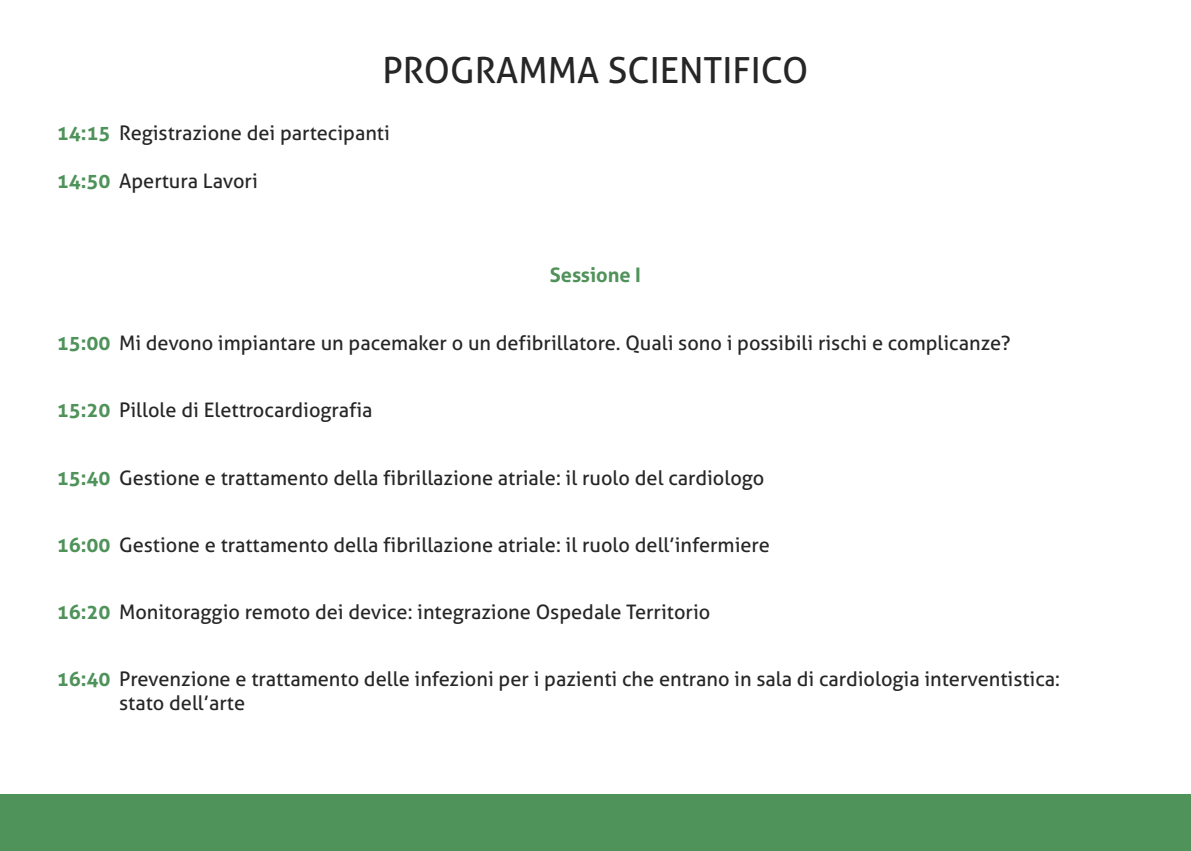
<style>
.page{position:relative;width:1191px;height:851px;background:#fff}
.page>*{position:absolute;margin:0;border:0;box-sizing:border-box;transform-origin:0 0}
.t1{font:36px "Aller";color:#272627}
.t2{font:20px/24px "Aller";color:#272627}
.t3{font:700 20px "Aller";color:#4f925a}
.s1{font-weight:700;color:#4f925a}
</style>
<div class="page">
<div style="left:0;top:794px;width:1191px;height:56px;background:#4f925a"></div>
<h1 class="t1" style="left:382px;top:50px;width:427px">PROGRAMMA SCIENTIFICO</h1>
<p class="t2" style="left:57px;top:121px;width:335px"><span class="s1">14:15</span> Registrazione dei partecipanti</p>
<p class="t2" style="left:57px;top:169px;width:203px"><span class="s1">14:50</span> Apertura Lavori</p>
<p class="t3" style="left:550px;top:263px;width:93px">Sessione I</p>
<p class="t2" style="left:57px;top:331px;width:955px"><span class="s1">15:00</span> Mi devono impiantare un pacemaker o un defibrillatore. Quali sono i possibili rischi e complicanze?</p>
<p class="t2" style="left:57px;top:398px;width:317px"><span class="s1">15:20</span> Pillole di Elettrocardiografia</p>
<p class="t2" style="left:57px;top:465px;width:709px"><span class="s1">15:40</span> Gestione e trattamento della fibrillazione atriale: il ruolo del cardiologo</p>
<p class="t2" style="left:57px;top:533px;width:714px"><span class="s1">16:00</span> Gestione e trattamento della fibrillazione atriale: il ruolo dell’infermiere</p>
<p class="t2" style="left:57px;top:600px;width:655px"><span class="s1">16:20</span> Monitoraggio remoto dei device: integrazione Ospedale Territorio</p>
<p class="t2" style="left:119px;top:667px;width:942px;text-indent:-62px"><span class="s1">16:40</span> Prevenzione e trattamento delle infezioni per i pazienti che entrano in sala di cardiologia interventistica: stato dell’arte</p>
</div>
